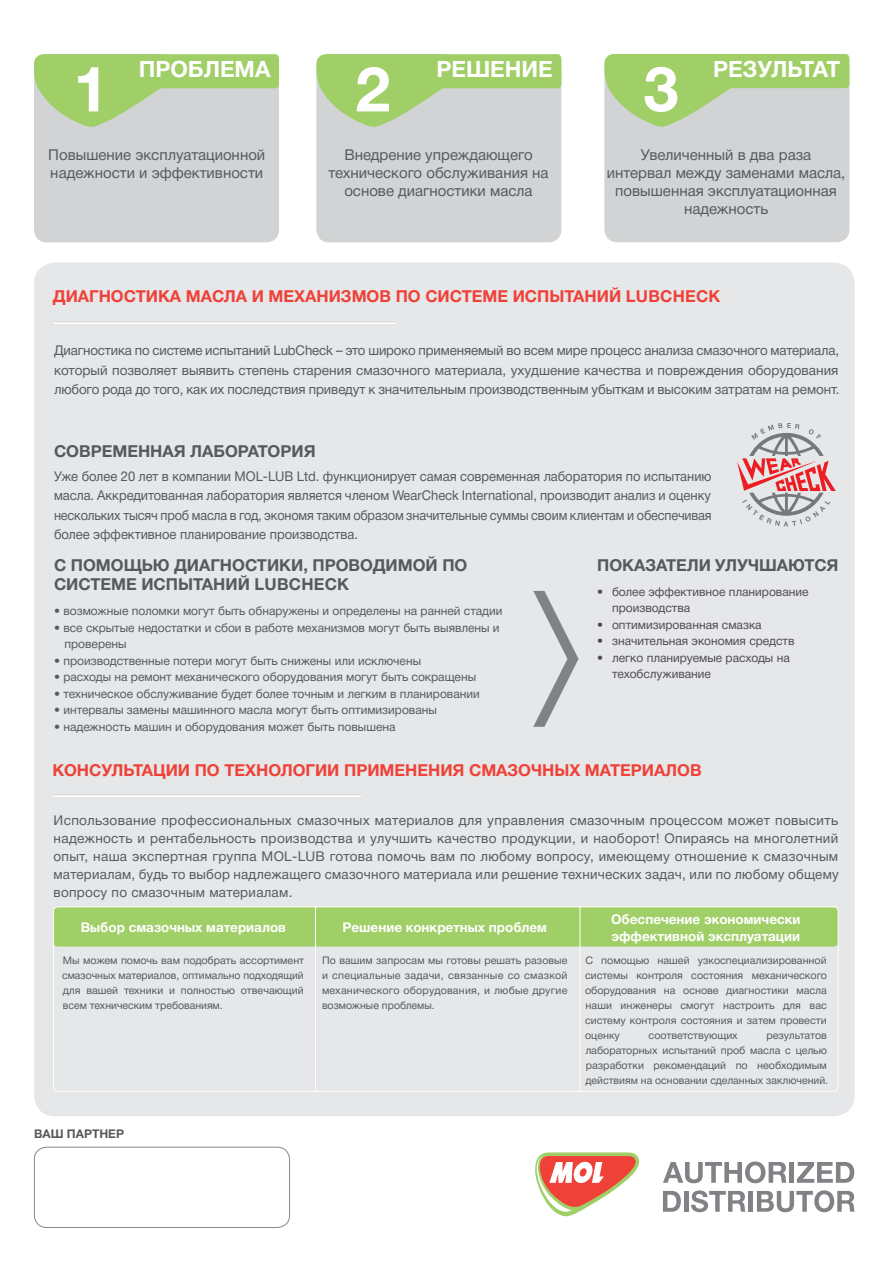
<style>
.page{position:relative;width:893px;height:1263px;background:#fff}
.page>*{position:absolute;margin:0;border:0;box-sizing:border-box;transform-origin:0 0}
.t1{font:700 63px "Helvetica Neue Cyr";color:#fff}
.t2{font:700 22.5px "Helvetica Neue Cyr";color:#fff}
.t3{font:700 22.5px "Helvetica Neue Cyr";letter-spacing:-.025em;color:#fff}
.t4{font:700 16.5px "Helvetica Neue Cyr";color:#ef4138}
.t5{font:700 16.5px/19.5px "Helvetica Neue Cyr";color:#58595b}
.t6{font:15px/18px "Helvetica Neue Cyr";color:#58595b;text-align:center}
.t7{font:13.5px/18px "Helvetica Neue Cyr";color:#58595b;text-align:justify}
.t8{font:13.5px/19.5px "Helvetica Neue Cyr";color:#58595b;text-align:justify;scale:.96 1}
.t9{font:700 13.5px/16.5px "Helvetica Neue Cyr";color:#fff}
.t10{font:12px/16.5px "Helvetica Neue Cyr";color:#58595b}
.t11{font:12px/16.5px "Helvetica Neue Cyr";color:#4d4d4f}
.t12{font:700 12px "Helvetica Neue Cyr";color:#58595b}
.t13{font:10.5px/15px "Helvetica Neue Cyr";color:#58595b;text-align:justify}
</style>
<div class="page">
<div style="left:34px;top:1147px;width:256px;height:81px;border:1px solid #888786;border-radius:12px"></div>
<div style="left:34px;top:263px;width:821px;height:853px;background:#e6e7e8;border-radius:21px"></div>
<div style="left:34px;top:55px;width:245px;height:187px;background:#d1d3d4;border-radius:13px"></div>
<div style="left:41px;top:54px;width:238px;height:34px;background:#a0cf67;border-radius:4px"></div>
<svg style="left:34px;top:54px;width:137px;height:73px"></svg>
<div style="left:316px;top:55px;width:245px;height:187px;background:#d1d3d4;border-radius:13px"></div>
<div style="left:324px;top:54px;width:237px;height:34px;background:#a0cf67;border-radius:4px"></div>
<svg style="left:316px;top:54px;width:137px;height:73px"></svg>
<div style="left:604px;top:55px;width:245px;height:187px;background:#d1d3d4;border-radius:13px"></div>
<div style="left:612px;top:54px;width:237px;height:34px;background:#a0cf67;border-radius:4px"></div>
<svg style="left:604px;top:54px;width:137px;height:73px"></svg>
<svg style="left:533px;top:591px;width:45px;height:136px"></svg>
<svg style="left:737px;top:423px;width:99px;height:103px"></svg>
<hr style="left:53px;top:794px;width:308px;height:1px;background:#dcddde">
<hr style="left:53px;top:795px;width:308px;height:2px;background:#fff">
<div style="left:54px;top:907px;width:784px;height:39px;background:#a0cf67;border-radius:4px"></div>
<hr style="left:315px;top:907px;width:1px;height:184px;background:#fff">
<hr style="left:580px;top:907px;width:1px;height:184px;background:#fff">
<div style="left:53px;top:906px;width:785px;height:186px;border:1px solid #fff;border-radius:4px"></div>
<hr style="left:54px;top:321px;width:341px;height:2px;background:#dcddde">
<hr style="left:54px;top:323px;width:341px;height:1px;background:#fff">
<svg style="left:535px;top:1152px;width:104px;height:64px"></svg>
<svg style="left:663px;top:1161px;width:123px;height:22px"></svg>
<hr style="left:790px;top:1162px;width:4px;height:21px;background:#808285">
<svg style="left:797px;top:1162px;width:57px;height:21px"></svg>
<svg style="left:663px;top:1191px;width:18px;height:21px"></svg>
<hr style="left:684px;top:1191px;width:4px;height:21px;background:#808285">
<svg style="left:691px;top:1190px;width:54px;height:22px"></svg>
<div style="left:748px;top:1191px;width:5px;height:21px;background:#808285"></div>
<svg style="left:757px;top:1190px;width:98px;height:22px"></svg>
<h2 class="t2" style="left:139px;top:57px;width:133px">ПРОБЛЕМА</h2>
<h1 class="t1" style="left:73px;top:54px;width:37px">1</h1>
<h2 class="t2" style="left:436px;top:57px;width:118px">РЕШЕНИЕ</h2>
<h1 class="t1" style="left:356px;top:54px;width:37px">2</h1>
<p class="t6" style="left:328px;top:145px;width:222px">Внедрение упреждающего технического обслуживания на основе диагностики масла</p>
<p class="t6" style="left:48px;top:145px;width:218px;text-align:left">Повышение эксплуатационной надежности и эффективности</p>
<h2 class="t3" style="left:713px;top:57px;width:129px">РЕЗУЛЬТАТ</h2>
<h1 class="t1" style="left:644px;top:54px;width:37px">3</h1>
<p class="t6" style="left:607px;top:145px;width:240px">Увеличенный в два раза интервал между заменами масла, повышенная эксплуатационная надежность</p>
<p class="t4" style="left:53px;top:287px;width:669px">ДИАГНОСТИКА МАСЛА И МЕХАНИЗМОВ ПО СИСТЕМЕ ИСПЫТАНИЙ LUBCHECK</p>
<p class="t7" style="left:54px;top:341px;width:787px;line-height:19.5px">Диагностика по системе испытаний LubCheck – это широко применяемый во всем мире процесс анализа смазочного материала, который позволяет выявить степень старения смазочного материала, ухудшение качества и повреждения оборудования любого рода до того, как их последствия приведут к значительным производственным убыткам и высоким затратам на ремонт.</p>
<p class="t5" style="left:54px;top:442px;width:263px">СОВРЕМЕННАЯ ЛАБОРАТОРИЯ</p>
<p class="t8" style="left:54px;top:466px;width:687px">Уже более 20 лет в компании MOL-LUB Ltd. функционирует самая современная лаборатория по испытанию масла. Аккредитованная лаборатория является членом WearCheck International, производит анализ и оценку нескольких тысяч проб масла в год, экономя таким образом значительные суммы своим клиентам и обеспечивая более эффективное планирование производства.</p>
<p class="t5" style="left:54px;top:555px;width:415px">С ПОМОЩЬЮ ДИАГНОСТИКИ, ПРОВОДИМОЙ ПО<br>СИСТЕМЕ ИСПЫТАНИЙ LUBCHECK</p>
<p class="t10" style="left:54px;top:603px;width:450px">• возможные поломки могут быть обнаружены и определены на ранней стадии</p>
<p class="t10" style="left:64px;top:619px;width:437px;text-indent:-10px">• все скрытые недостатки и сбои в работе механизмов могут быть выявлены и проверены</p>
<p class="t10" style="left:54px;top:652px;width:369px">• производственные потери могут быть снижены или исключены</p>
<p class="t10" style="left:54px;top:669px;width:424px">• расходы на ремонт механического оборудования могут быть сокращены</p>
<p class="t10" style="left:54px;top:685px;width:427px">• техническое обслуживание будет более точным и легким в планировании</p>
<p class="t10" style="left:54px;top:702px;width:384px">• интервалы замены машинного масла могут быть оптимизированы</p>
<p class="t10" style="left:54px;top:718px;width:343px">• надежность машин и оборудования может быть повышена</p>
<p class="t5" style="left:597px;top:555px;width:243px">ПОКАЗАТЕЛИ УЛУЧШАЮТСЯ</p>
<p class="t11" style="left:612px;top:583px;width:198px;text-indent:-15px">• более эффективное планирование производства</p>
<p class="t11" style="left:597px;top:616px;width:166px">• оптимизированная смазка</p>
<p class="t11" style="left:597px;top:633px;width:199px">• значительная экономия средств</p>
<p class="t11" style="left:612px;top:649px;width:179px;text-indent:-15px">• легко планируемые расходы на техобслуживание</p>
<p class="t4" style="left:52px;top:761px;width:651px">КОНСУЛЬТАЦИИ ПО ТЕХНОЛОГИИ ПРИМЕНЕНИЯ СМАЗОЧНЫХ МАТЕРИАЛОВ</p>
<p class="t7" style="left:54px;top:812px;width:787px">Использование профессиональных смазочных материалов для управления смазочным процессом может повысить надежность и рентабельность производства и улучшить качество продукции, и наоборот! Опираясь на многолетний опыт, наша экспертная группа MOL-LUB готова помочь вам по любому вопросу, имеющему отношение к смазочным материалам, будь то выбор надлежащего смазочного материала или решение технических задач, или по любому общему вопросу по смазочным материалам.</p>
<p class="t9" style="left:81px;top:919px;width:207px">Выбор смазочных материалов</p>
<p class="t9" style="left:342px;top:919px;width:206px">Решение конкретных проблем</p>
<p class="t9" style="left:611px;top:911px;width:191px">Обеспечение экономически эффективной эксплуатации</p>
<p class="t13" style="left:62px;top:952px;width:244px">Мы можем помочь вам подобрать ассортимент смазочных материалов, оптимально подходящий для вашей техники и полностью отвечающий всем техническим требованиям.</p>
<p class="t13" style="left:322px;top:952px;width:247px">По вашим запросам мы готовы решать разовые и специальные задачи, связанные со смазкой механического оборудования, и любые другие возможные проблемы.</p>
<p class="t13" style="left:585px;top:952px;width:243px">С помощью нашей узкоспециализированной системы контроля состояния механического оборудования на основе диагностики масла наши инженеры смогут настроить для вас систему контроля состояния и затем провести оценку</p>
<p class="t13" style="left:585px;top:1027px;width:244px;text-align:left;text-indent:181px">результатов лабораторных испытаний проб масла с целью разработки рекомендаций по необходимым действиям на основании сделанных заключений.</p>
<p class="t13" style="left:649px;top:1027px;width:91px">соответствующих</p>
<p class="t12" style="left:34px;top:1127px;width:92px">ВАШ ПАРТНЕР</p>
</div>
